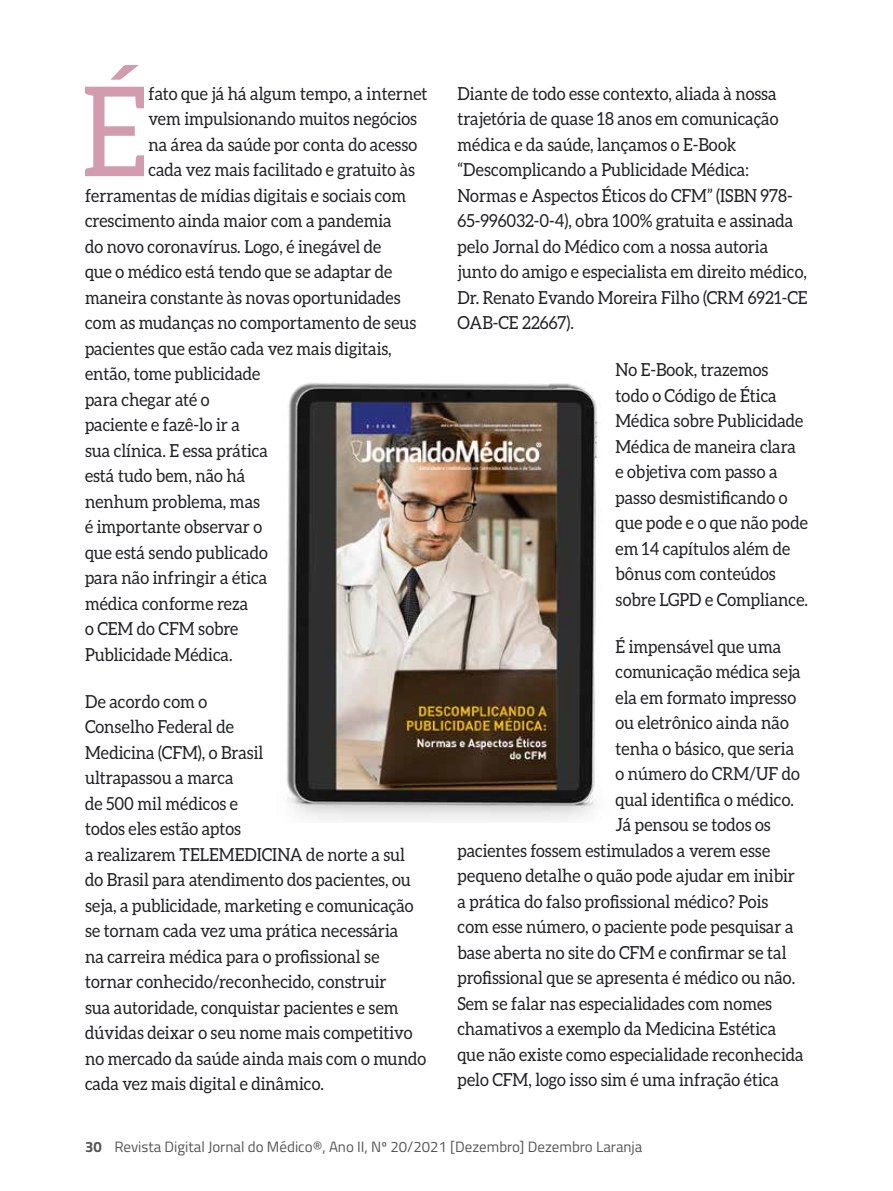
<style>
.page{position:relative;width:893px;height:1191px;background:#fff}
.page>*{position:absolute;margin:0;border:0;box-sizing:border-box;transform-origin:0 0}
.t1{font:124.8px "Aleo";color:#d29bae;scale:.92 1}
.t2{font:18px/25.5px "Aleo";color:#202124;scale:.92 1}
.t3{font:15px "Titillium";color:#575756}
.s1{font-weight:700}
</style>
<div class="page">
<img style="left:287px;top:383px;width:311px;height:438px">
<h1 class="t1" style="left:81px;top:61px;width:75px">É</h1>
<p class="t2" style="left:149px;top:80px;width:305px">fato que já há algum tempo, a internet</p>
<p class="t2" style="left:149px;top:106px;width:293px">vem impulsionando muitos negócios</p>
<p class="t2" style="left:149px;top:131px;width:294px">na área da saúde por conta do acesso</p>
<p class="t2" style="left:149px;top:157px;width:291px">cada vez mais facilitado e gratuito às</p>
<p class="t2" style="left:85px;top:182px;width:350px">ferramentas de mídias digitais e sociais com</p>
<p class="t2" style="left:85px;top:208px;width:335px">crescimento ainda maior com a pandemia</p>
<p class="t2" style="left:85px;top:233px;width:324px">do novo coronavírus. Logo, é inegável de</p>
<p class="t2" style="left:85px;top:259px;width:336px">que o médico está tendo que se adaptar de</p>
<p class="t2" style="left:85px;top:284px;width:344px">maneira constante às novas oportunidades</p>
<p class="t2" style="left:85px;top:310px;width:362px">com as mudanças no comportamento de seus</p>
<p class="t2" style="left:85px;top:335px;width:335px">pacientes que estão cada vez mais digitais,</p>
<p class="t2" style="left:85px;top:361px;width:192px">então, tome publicidade</p>
<p class="t2" style="left:85px;top:386px;width:137px">para chegar até o</p>
<p class="t2" style="left:85px;top:412px;width:170px">paciente e fazê-lo ir a</p>
<p class="t2" style="left:85px;top:437px;width:200px">sua clínica. E essa prática</p>
<p class="t2" style="left:85px;top:463px;width:176px">está tudo bem, não há</p>
<p class="t2" style="left:85px;top:488px;width:192px">nenhum problema, mas</p>
<p class="t2" style="left:85px;top:514px;width:194px">é importante observar o</p>
<p class="t2" style="left:85px;top:539px;width:200px">que está sendo publicado</p>
<p class="t2" style="left:85px;top:565px;width:199px">para não infringir a ética</p>
<p class="t2" style="left:85px;top:590px;width:179px">médica conforme reza</p>
<p class="t2" style="left:85px;top:616px;width:168px">o CEM do CFM sobre</p>
<p class="t2" style="left:85px;top:641px;width:162px">Publicidade Médica.</p>
<p class="t2" style="left:85px;top:688px;width:372px">De acordo com o<br>Conselho Federal de<br>Medicina (CFM), o Brasil<br>ultrapassou a marca<br>de 500 mil médicos e<br>todos eles estão aptos<br>a realizarem TELEMEDICINA de norte a sul do Brasil para atendimento dos pacientes, ou seja, a publicidade, marketing e comunicação se tornam cada vez uma prática necessária<br>na carreira médica para o profissional se tornar conhecido/reconhecido, construir<br>sua autoridade, conquistar pacientes e sem dúvidas deixar o seu nome mais competitivo no mercado da saúde ainda mais com o mundo cada vez mais digital e dinâmico.</p>
<p class="t2" style="left:457px;top:80px;width:382px">Diante de todo esse contexto, aliada à nossa trajetória de quase 18 anos em comunicação médica e da saúde, lançamos o E-Book “Descomplicando a Publicidade Médica:<br>Normas e Aspectos Éticos do CFM” (ISBN 978- 65-996032-0-4), obra 100% gratuita e assinada pelo Jornal do Médico com a nossa autoria junto do amigo e especialista em direito médico, Dr. Renato Evando Moreira Filho (CRM 6921-CE OAB-CE 22667).</p>
<p class="t2" style="left:615px;top:357px;width:211px">No E-Book, trazemos<br>todo o Código de Ética<br>Médica sobre Publicidade<br>Médica de maneira clara e objetiva com passo a passo desmistificando o que pode e o que não pode em 14 capítulos além de bônus com conteúdos sobre LGPD e Compliance.</p>
<p class="t2" style="left:615px;top:633px;width:182px">É impensável que uma</p>
<p class="t2" style="left:615px;top:659px;width:203px">comunicação médica seja</p>
<p class="t2" style="left:615px;top:684px;width:198px">ela em formato impresso</p>
<p class="t2" style="left:615px;top:710px;width:190px">ou eletrônico ainda não</p>
<p class="t2" style="left:615px;top:735px;width:196px">tenha o básico, que seria</p>
<p class="t2" style="left:615px;top:761px;width:202px">o número do CRM/UF do</p>
<p class="t2" style="left:615px;top:786px;width:195px">qual identifica o médico.</p>
<p class="t2" style="left:615px;top:812px;width:170px">Já pensou se todos os</p>
<p class="t2" style="left:457px;top:837px;width:341px">pacientes fossem estimulados a verem esse</p>
<p class="t2" style="left:457px;top:863px;width:368px">pequeno detalhe o quão pode ajudar em inibir</p>
<p class="t2" style="left:457px;top:888px;width:339px">a prática do falso profissional médico? Pois</p>
<p class="t2" style="left:457px;top:914px;width:367px">com esse número, o paciente pode pesquisar a</p>
<p class="t2" style="left:457px;top:939px;width:359px">base aberta no site do CFM e confirmar se tal</p>
<p class="t2" style="left:457px;top:965px;width:369px">profissional que se apresenta é médico ou não.</p>
<p class="t2" style="left:457px;top:990px;width:343px">Sem se falar nas especialidades com nomes</p>
<p class="t2" style="left:457px;top:1016px;width:348px">chamativos a exemplo da Medicina Estética</p>
<p class="t2" style="left:457px;top:1041px;width:378px">que não existe como especialidade reconhecida</p>
<p class="t2" style="left:457px;top:1067px;width:351px">pelo CFM, logo isso sim é uma infração ética</p>
<p class="t3" style="left:85px;top:1135px;width:559px"><span class="s1">30</span> Revista Digital Jornal do Médico®️, Ano II, Nº 20/2021 [Dezembro] Dezembro Laranja</p>
</div>
